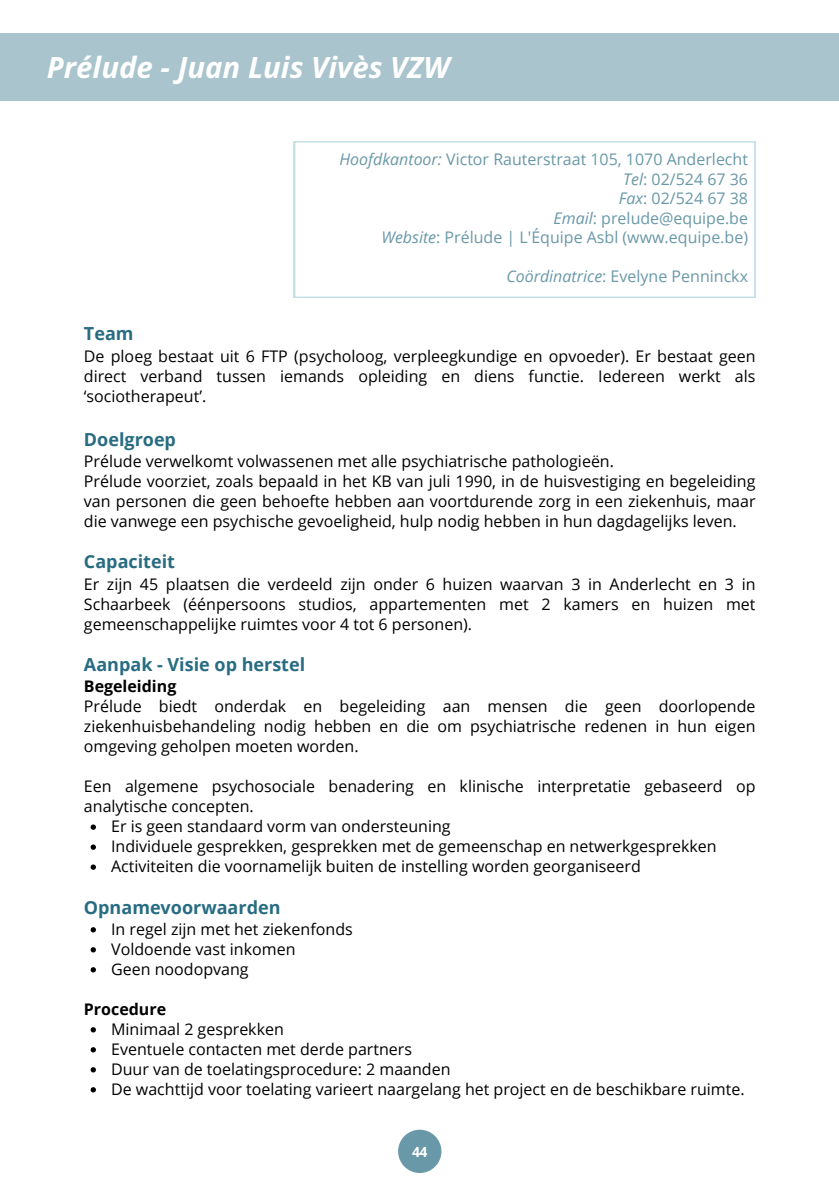
<style>
.page{position:relative;width:839px;height:1191px;background:#fff}
.page>*{position:absolute;margin:0;border:0;box-sizing:border-box;transform-origin:0 0}
.t1{font:italic 700 29.4px "Open Sans Hebrew";color:#fff}
.t2{font:700 18px "Open Sans";color:#286c82}
.t3{font:16px/20px "Open Sans";color:#000;text-align:justify}
.t4{font:16px/19.6px "Open Sans";color:#6998a8;text-align:right}
.t5{font:700 16px "Open Sans";color:#000}
.t6{font:700 14px "Open Sans";color:#fff}
.s1{font-style:italic}
</style>
<div class="page">
<div style="left:0;top:33px;width:838px;height:68px;background:#a9c4cd"></div>
<svg style="left:91px;top:824px;width:5px;height:6px"></svg>
<svg style="left:91px;top:844px;width:5px;height:6px"></svg>
<svg style="left:91px;top:864px;width:5px;height:6px"></svg>
<svg style="left:91px;top:927px;width:5px;height:5px"></svg>
<svg style="left:91px;top:947px;width:5px;height:5px"></svg>
<svg style="left:91px;top:967px;width:5px;height:5px"></svg>
<svg style="left:91px;top:1027px;width:5px;height:5px"></svg>
<svg style="left:91px;top:1047px;width:5px;height:6px"></svg>
<svg style="left:91px;top:1067px;width:5px;height:6px"></svg>
<svg style="left:91px;top:1087px;width:5px;height:6px"></svg>
<svg style="left:294px;top:141px;width:461px;height:157px"></svg>
<div style="left:398px;top:1130px;width:43px;height:43px;background:#6998a8;border-radius:50%"></div>
<h1 class="t1" style="left:47px;top:46px;width:404px">Prélude - Juan Luis Vivès VZW</h1>
<p class="t4" style="left:339px;top:149px;width:410px"><span class="s1">Hoofdkantoor:</span> Victor Rauterstraat 105, 1070 Anderlecht <span class="s1">Tel</span>: 02/524 67 36<br><span class="s1">Fax</span>: 02/524 67 38<br><span class="s1">Email</span>: prelude@equipe.be<br><span class="s1">Website</span>: Prélude | L'Équipe Asbl (www.equipe.be)</p>
<p class="t4" style="left:506px;top:266px;width:243px"><span class="s1">Coördinatrice</span>: Evelyne Penninckx</p>
<p class="t2" style="left:84px;top:321px;width:51px">Team</p>
<p class="t3" style="left:84px;top:346px;width:673px">De ploeg bestaat uit 6 FTP (psycholoog, verpleegkundige en opvoeder). Er bestaat geen direct verband tussen iemands opleiding en diens functie. Iedereen werkt als ‘sociotherapeut’.</p>
<p class="t2" style="left:84px;top:427px;width:94px">Doelgroep</p>
<p class="t3" style="left:84px;top:451px;width:673px;text-align:left">Prélude verwelkomt volwassenen met alle psychiatrische pathologieën.<br>Prélude voorziet, zoals bepaald in het KB van juli 1990, in de huisvestiging en begeleiding van personen die geen behoefte hebben aan voortdurende zorg in een ziekenhuis, maar die vanwege een psychische gevoeligheid, hulp nodig hebben in hun dagdagelijks leven.</p>
<p class="t2" style="left:84px;top:549px;width:93px">Capaciteit</p>
<p class="t3" style="left:84px;top:574px;width:673px">Er zijn 45 plaatsen die verdeeld zijn onder 6 huizen waarvan 3 in Anderlecht en 3 in Schaarbeek (éénpersoons studios, appartementen met 2 kamers en huizen met gemeenschappelijke ruimtes voor 4 tot 6 personen).</p>
<p class="t2" style="left:84px;top:652px;width:223px">Aanpak - Visie op herstel</p>
<p class="t5" style="left:84px;top:675px;width:94px">Begeleiding</p>
<p class="t3" style="left:84px;top:696px;width:673px">Prélude biedt onderdak en begeleiding aan mensen die geen doorlopende ziekenhuisbehandeling nodig hebben en die om psychiatrische redenen in hun eigen omgeving geholpen moeten worden.</p>
<p class="t3" style="left:84px;top:776px;width:673px">Een algemene psychosociale benadering en klinische interpretatie gebaseerd op</p>
<p class="t3" style="left:84px;top:796px;width:171px">analytische concepten.</p>
<p class="t3" style="left:111px;top:816px;width:341px">Er is geen standaard vorm van ondersteuning</p>
<p class="t3" style="left:111px;top:836px;width:607px">Individuele gesprekken, gesprekken met de gemeenschap en netwerkgesprekken</p>
<p class="t3" style="left:111px;top:856px;width:531px">Activiteiten die voornamelijk buiten de instelling worden georganiseerd</p>
<p class="t2" style="left:84px;top:895px;width:198px">Opnamevoorwaarden</p>
<p class="t3" style="left:111px;top:919px;width:243px;text-align:left">In regel zijn met het ziekenfonds<br>Voldoende vast inkomen<br>Geen noodopvang</p>
<p class="t5" style="left:84px;top:998px;width:84px">Procedure</p>
<p class="t3" style="left:111px;top:1019px;width:635px;text-align:left">Minimaal 2 gesprekken<br>Eventuele contacten met derde partners<br>Duur van de toelatingsprocedure: 2 maanden<br>De wachttijd voor toelating varieert naargelang het project en de beschikbare ruimte.</p>
<p class="t6" style="left:412px;top:1142px;width:17px">44</p>
</div>
